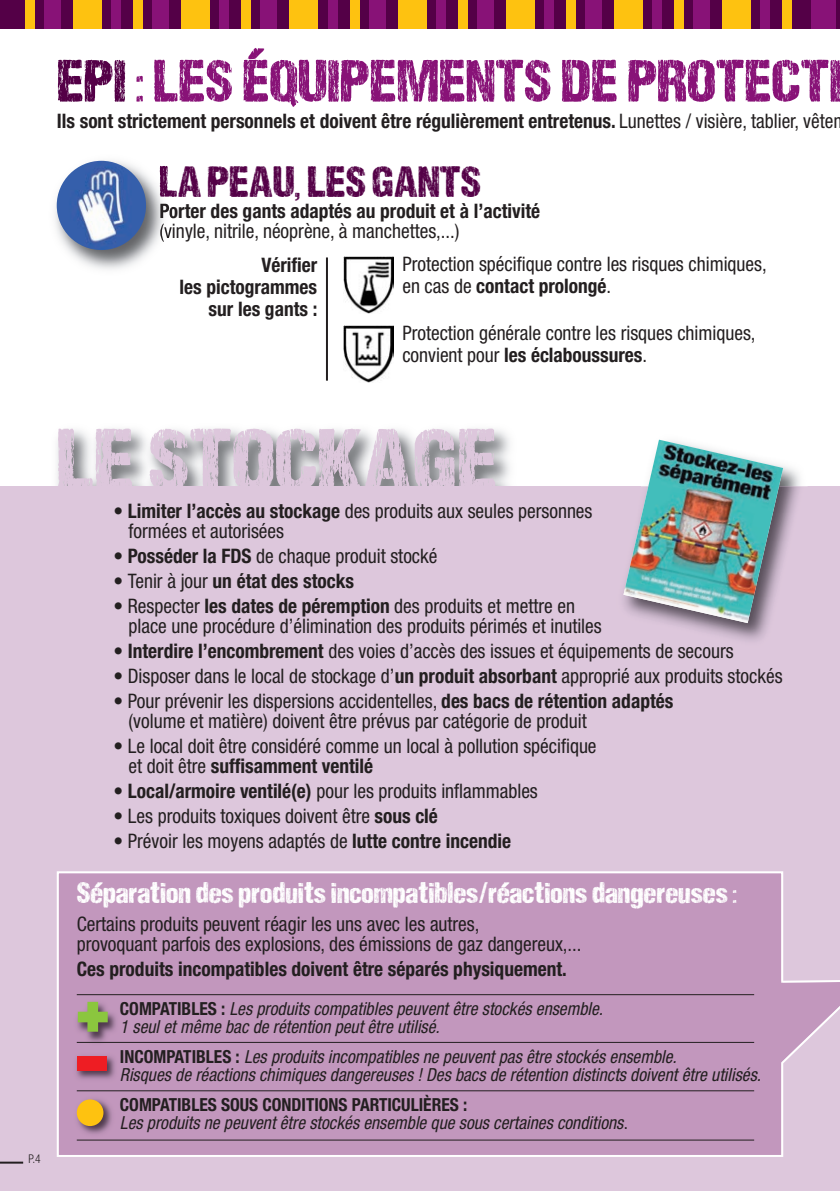
<style>
.page{position:relative;width:840px;height:1191px;background:#fff}
.page>*{position:absolute;margin:0;border:0;box-sizing:border-box;transform-origin:0 0}
.t1{font:900 89.2px "DCC Sharp Distress";color:#ddc7dc;scale:1.05 1}
.t2{font:900 60px "DCC Sharp Distress";color:#881277;scale:1.05 1}
.t3{font:900 44px "DCC Sharp Distress";color:#540047;scale:1.05 1}
.t4{font:900 30px "DCC Sharp Distress";color:#fff;scale:1.05 1}
.t5{font:condensed 20px/20px "Helvetica Neue";color:#231f20}
.t6{font:700 condensed 20px/22px "Helvetica Neue";color:#231f20;text-align:right}
.t7{font:italic condensed 18px/18px "Helvetica Neue";color:#231f20}
.t8{font:300 condensed 12px "Helvetica Neue";color:#231f20;scale:.96 1}
.s1{color:#540047}
.s2{font-weight:400}
.s3{font-weight:700}
.s4{font-weight:700;font-style:normal}
.s5{font-style:normal}
</style>
<div class="page">
<img style="left:57px;top:429px;width:453px;height:57px">
<div style="left:0;top:486px;width:839px;height:705px;background:#ddc7dc"></div>
<svg style="left:57px;top:871px;width:782px;height:286px;background:#c49bbf"></svg>
<img style="left:782px;top:465px;width:18px;height:21px">
<img style="left:671px;top:486px;width:135px;height:155px">
<img style="left:623px;top:439px;width:159px;height:184px">
<img style="left:70px;top:1092px;width:48px;height:48px">
<div style="left:77px;top:1099px;width:26px;height:27px;background:#fec210;border-radius:50%"></div>
<img style="left:70px;top:1049px;width:52px;height:36px">
<div style="left:77px;top:1056px;width:30px;height:14px;background:#ee1d23"></div>
<img style="left:71px;top:994px;width:52px;height:52px">
<svg style="left:78px;top:1001px;width:30px;height:30px"></svg>
<hr style="left:77px;top:994px;width:676px;height:1px;background:#231f20">
<hr style="left:77px;top:1042px;width:676px;height:1px;background:#231f20">
<hr style="left:77px;top:1090px;width:676px;height:1px;background:#231f20">
<hr style="left:77px;top:1139px;width:676px;height:1px;background:#231f20">
<hr style="left:0;top:1161px;width:23px;height:2px;background:#231f20">
<img style="left:343px;top:257px;width:50px;height:56px">
<img style="left:343px;top:325px;width:50px;height:57px">
<hr style="left:326px;top:257px;width:2px;height:124px;background:#231f20">
<img style="left:55px;top:160px;width:112px;height:110px">
<img style="left:160px;top:166px;width:12px;height:31px">
<img style="left:160px;top:204px;width:12px;height:14px">
<img style="left:160px;top:224px;width:12px;height:18px">
<img style="left:57px;top:161px;width:89px;height:89px;border-radius:45px">
<div style="left:0;top:0;width:839px;height:28px;background:#540047"></div>
<div style="left:25px;top:0;width:10px;height:28px;background:#fec210"></div>
<div style="left:111px;top:0;width:10px;height:28px;background:#881277"></div>
<div style="left:45px;top:0;width:16px;height:28px;background:#881277"></div>
<div style="left:74px;top:0;width:28px;height:28px;background:#fec210"></div>
<div style="left:133px;top:0;width:10px;height:28px;background:#fec210"></div>
<div style="left:219px;top:0;width:10px;height:28px;background:#881277"></div>
<div style="left:153px;top:0;width:16px;height:28px;background:#881277"></div>
<div style="left:182px;top:0;width:28px;height:28px;background:#fec210"></div>
<div style="left:241px;top:0;width:10px;height:28px;background:#fec210"></div>
<div style="left:327px;top:0;width:10px;height:28px;background:#881277"></div>
<div style="left:261px;top:0;width:16px;height:28px;background:#881277"></div>
<div style="left:290px;top:0;width:28px;height:28px;background:#fec210"></div>
<div style="left:349px;top:0;width:10px;height:28px;background:#fec210"></div>
<div style="left:435px;top:0;width:10px;height:28px;background:#881277"></div>
<div style="left:369px;top:0;width:16px;height:28px;background:#881277"></div>
<div style="left:398px;top:0;width:28px;height:28px;background:#fec210"></div>
<div style="left:457px;top:0;width:10px;height:28px;background:#fec210"></div>
<div style="left:543px;top:0;width:10px;height:28px;background:#881277"></div>
<div style="left:477px;top:0;width:16px;height:28px;background:#881277"></div>
<div style="left:506px;top:0;width:28px;height:28px;background:#fec210"></div>
<div style="left:565px;top:0;width:10px;height:28px;background:#fec210"></div>
<div style="left:651px;top:0;width:10px;height:28px;background:#881277"></div>
<div style="left:585px;top:0;width:16px;height:28px;background:#881277"></div>
<div style="left:614px;top:0;width:28px;height:28px;background:#fec210"></div>
<div style="left:673px;top:0;width:10px;height:28px;background:#fec210"></div>
<div style="left:759px;top:0;width:10px;height:28px;background:#881277"></div>
<div style="left:811px;top:0;width:24px;height:28px;background:#881277"></div>
<div style="left:692px;top:0;width:17px;height:28px;background:#881277"></div>
<div style="left:721px;top:0;width:28px;height:28px;background:#fec210"></div>
<div style="left:781px;top:0;width:10px;height:28px;background:#fec210"></div>
<h2 class="t2" style="left:57px;top:60px;width:749px"><span class="s1">EPI</span> : LES ÉQUIPEMENTS DE PROTECTI</h2>
<p class="t6" style="left:57px;top:111px;width:777px">Ils sont strictement personnels et doivent être régulièrement entretenus. <span class="s2">Lunettes / visière, tablier, vête</span></p>
<h3 class="t3" style="left:159px;top:166px;width:308px">LA PEAU, LES GANTS</h3>
<p class="t6" style="left:159px;top:202px;width:382px">Porter des gants adaptés au produit et à l’activité</p>
<p class="t5" style="left:159px;top:223px;width:301px">(vinyle, nitrile, néoprène, à manchettes,...)</p>
<p class="t6" style="left:179px;top:256px;width:139px">Vérifier<br>les pictogrammes sur les gants :</p>
<p class="t5" style="left:402px;top:255px;width:365px;line-height:22px">Protection spécifique contre les risques chimiques, en cas de <span class="s3">contact prolongé</span>.</p>
<p class="t5" style="left:402px;top:324px;width:354px;line-height:22px">Protection générale contre les risques chimiques, convient pour <span class="s3">les éclaboussures</span>.</p>
<p class="t8" style="left:28px;top:1154px;width:14px">P.4</p>
<h1 class="t1" style="left:57px;top:428px;width:421px">LE STOCKAGE</h1>
<p class="t5" style="left:128px;top:502px;width:465px;text-indent:-15px"><span class="s3">• Limiter l’accès au stockage</span> des produits aux seules personnes formées et autorisées</p>
<p class="t5" style="left:113px;top:547px;width:325px"><span class="s3">• Posséder la FDS</span> de chaque produit stocké</p>
<p class="t6" style="left:113px;top:571px;width:242px">• <span class="s2">Tenir à jour</span> un état des stocks</p>
<p class="t5" style="left:128px;top:597px;width:474px;text-indent:-15px"><span class="s3">•</span> Respecter <span class="s3">les dates de péremption</span> des produits et mettre en place une procédure d’élimination des produits périmés et inutiles</p>
<p class="t5" style="left:113px;top:642px;width:621px"><span class="s3">• Interdire l’encombrement</span> des voies d’accès des issues et équipements de secours</p>
<p class="t5" style="left:113px;top:667px;width:670px"><span class="s3">•</span> Disposer dans le local de stockage d’<span class="s3">un produit absorbant</span> approprié aux produits stockés</p>
<p class="t5" style="left:128px;top:692px;width:546px;text-indent:-15px"><span class="s3">•</span> Pour prévenir les dispersions accidentelles, <span class="s3">des bacs de rétention adaptés </span>(volume et matière) doivent être prévus par catégorie de produit</p>
<p class="t5" style="left:128px;top:737px;width:469px;text-indent:-15px"><span class="s3">•</span> Le local doit être considéré comme un local à pollution spécifique et doit être <span class="s3">suffisamment ventilé</span></p>
<p class="t5" style="left:113px;top:782px;width:425px"><span class="s3">• Local/armoire ventilé(e)</span> pour les produits inflammables</p>
<p class="t5" style="left:113px;top:807px;width:325px"><span class="s3">•</span> Les produits toxiques doivent être <span class="s3">sous clé</span></p>
<p class="t5" style="left:113px;top:832px;width:399px"><span class="s3">•</span> Prévoir les moyens adaptés de <span class="s3">lutte contre incendie</span></p>
<h3 class="t4" style="left:77px;top:882px;width:629px">Séparation des produits incompatibles/réactions dangereuses :</h3>
<p class="t5" style="left:77px;top:916px;width:506px">Certains produits peuvent réagir les uns avec les autres,<br>provoquant parfois des explosions, des émissions de gaz dangereux,...</p>
<p class="t6" style="left:77px;top:960px;width:491px">Ces produits incompatibles doivent être séparés physiquement.</p>
<p class="t7" style="left:120px;top:1001px;width:487px"><span class="s4">C O M PAT I B L E S :</span> Les produits compatibles peuvent être stockés ensemble.<br>1 seulet même bac de rétention peut être utilisé.</p>
<p class="t7" style="left:120px;top:1048px;width:645px"><span class="s4">I N C O M PAT I B L E S :</span> Les produits incompatibles ne peuvent pas être stockés ensemble.<br>Risques de réactions chimiques dangereuses !Des bacs de rétention distincts doivent être utilisés.</p>
<p class="t7" style="left:120px;top:1097px;width:509px"><span class="s4">COMPATIBLES SOUS CONDITIONS PARTICULIÈRES :<br></span>Les produits ne peuvent être stockés ensemble que sous certaines conditions<span class="s5">.</span></p>
</div>
